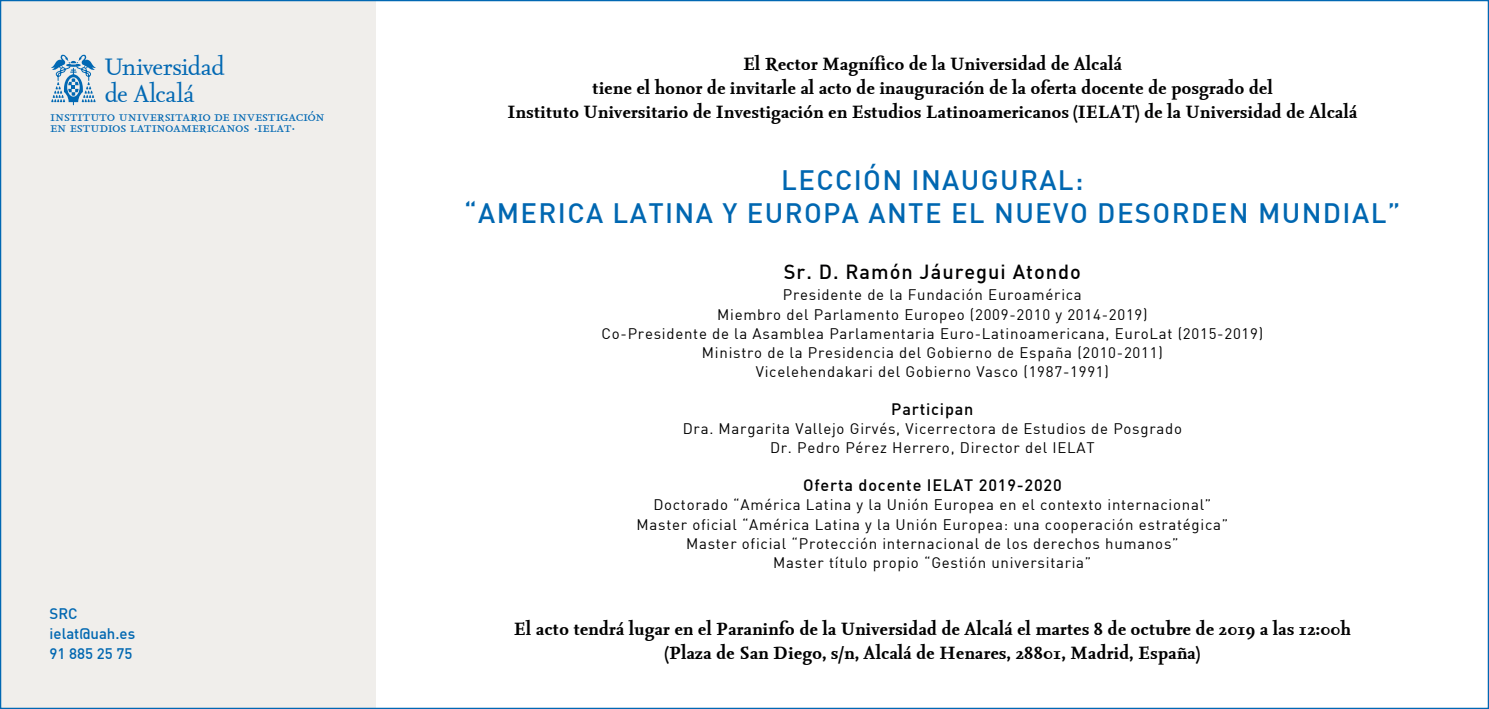
<style>
.page{position:relative;width:1489px;height:709px;background:#fff}
.page>*{position:absolute;margin:0;border:0;box-sizing:border-box;transform-origin:0 0}
.t1{font:28.5px/26.8px "Seria";letter-spacing:-.01em;color:#0168b3}
.Cuerpo_acto{font:27.5px "DIN Medium";letter-spacing:.05em;color:#0067b1}
.Banda_izquierda_list{font:700 21.25px "Seria";letter-spacing:.01em;color:#000001}
.Banda_izquierda_list-2{font:20px "DIN Medium";letter-spacing:.05em;color:#000001}
.t2{font:16.5px/11.8px "Seria Regular Caps";letter-spacing:-.015em;color:#0168b3}
.Banda_izquierda_list-3{font:16.25px "DIN Medium";letter-spacing:.05em;color:#000001}
.Banda_izquierda_list-4{font:15px "DIN Regular";letter-spacing:.05em;color:#000001}
.Banda_izq{font:15px "DIN Medium";color:#0067b1}
</style>
<div class="page">
<div style="left:0;top:0;width:376px;height:709px;background:#f0eeeb"></div>
<svg style="left:51px;top:54px;width:45px;height:51px"></svg>
<p class="t1" style="left:105px;top:54px;width:121px">Universidad de Alcalá</p>
<p class="t2" style="left:50px;top:110px;width:276px">instituto universitario de investigación en estudios latinoamericanos ·ielat·</p>
<p class="Banda_izq" style="left:50px;top:604px;width:30px">SRC</p>
<p class="Banda_izq" style="left:50px;top:624px;width:87px">ielat@uah.es</p>
<p class="Banda_izq" style="left:50px;top:644px;width:84px">91 885 25 75</p>
<p class="Banda_izquierda_list" style="left:743px;top:53px;width:380px">El Rector Magnífico de la Universidad de Alcalá</p>
<p class="Banda_izquierda_list" style="left:592px;top:77px;width:681px">tiene el honor de invitarle al acto de inauguración de la oferta docente de posgrado del</p>
<p class="Banda_izquierda_list" style="left:507px;top:101px;width:851px">Instituto Universitario de Investigación en Estudios Latinoamericanos (IELAT) de la Universidad de Alcalá</p>
<p class="Cuerpo_acto" style="left:781px;top:163px;width:304px">LECCIÓN INAUGURAL:</p>
<p class="Cuerpo_acto" style="left:464px;top:196px;width:937px">“AMERICA LATINA Y EUROPA ANTE EL NUEVO DESORDEN MUNDIAL”</p>
<p class="Banda_izquierda_list-2" style="left:783px;top:259px;width:299px">Sr. D. Ramón Jáuregui Atondo</p>
<p class="Banda_izquierda_list-4" style="left:782px;top:286px;width:300px">Presidente de la Fundación Euroamérica</p>
<p class="Banda_izquierda_list-4" style="left:717px;top:305px;width:432px">Miembro del Parlamento Europeo (2009-2010 y 2014-2019)</p>
<p class="Banda_izquierda_list-4" style="left:601px;top:324px;width:663px">Co-Presidente de la Asamblea Parlamentaria Euro-Latinoamericana, EuroLat (2015-2019)</p>
<p class="Banda_izquierda_list-4" style="left:702px;top:343px;width:462px">Ministro de la Presidencia del Gobierno de España (2010-2011)</p>
<p class="Banda_izquierda_list-4" style="left:755px;top:362px;width:354px">Vicelehendakari del Gobierno Vasco (1987-1991)</p>
<p class="Banda_izquierda_list-3" style="left:891px;top:398px;width:84px">Participan</p>
<p class="Banda_izquierda_list-4" style="left:682px;top:419px;width:500px">Dra. Margarita Vallejo Girvés, Vicerrectora de Estudios de Posgrado</p>
<p class="Banda_izquierda_list-4" style="left:770px;top:438px;width:326px">Dr. Pedro Pérez Herrero, Director del IELAT</p>
<p class="Banda_izquierda_list-3" style="left:803px;top:475px;width:260px">Oferta docente IELAT 2019-2020</p>
<p class="Banda_izquierda_list-4" style="left:653px;top:495px;width:559px">Doctorado “América Latina y la Unión Europea en el contexto internacional”</p>
<p class="Banda_izquierda_list-4" style="left:636px;top:515px;width:593px">Master oficial “América Latina y la Unión Europea: una cooperación estratégica”</p>
<p class="Banda_izquierda_list-4" style="left:686px;top:534px;width:494px">Master oficial “Protección internacional de los derechos humanos”</p>
<p class="Banda_izquierda_list-4" style="left:773px;top:553px;width:319px">Master título propio “Gestión universitaria”</p>
<p class="Banda_izquierda_list" style="left:514px;top:618px;width:838px">El acto tendrá lugar en el Paraninfo de la Universidad de Alcalá el martes 8 de octubre de 2019 a las 12:00h</p>
<p class="Banda_izquierda_list" style="left:664px;top:642px;width:537px">(Plaza de San Diego, s/n, Alcalá de Henares, 28801, Madrid, España)</p>
</div>
